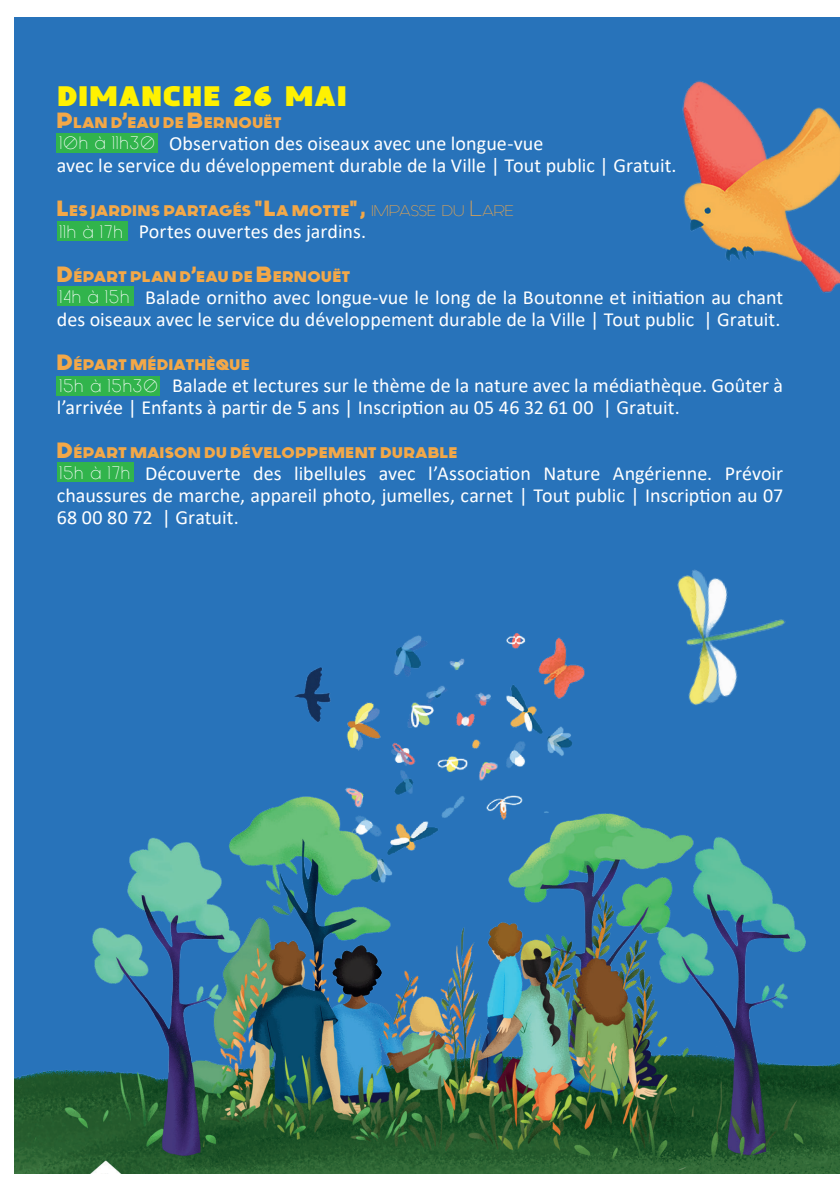
<style>
.page{position:relative;width:840px;height:1191px;background:#fff}
.page>*{position:absolute;margin:0;border:0;box-sizing:border-box;transform-origin:0 0}
.t1{font:28.2px "Aguardiente";color:#fff101;scale:1.24 1}
.t2{font:20px/22px "Calibri";letter-spacing:.005em;color:#fff}
.t3{font:18px "Generica";letter-spacing:.075em;color:#fff}
.t4{font:700 15.4px "Generica";letter-spacing:.025em;color:#f3a848;scale:1.1 1}
.s1{font-size:22px}
.s2{font-weight:400}
.s3{font-weight:400;font-size:22px}
</style>
<div class="page">
<div style="left:14px;top:17px;width:825px;height:1157px;background:#2873ba"></div>
<img style="left:677px;top:569px;width:109px;height:136px">
<img style="left:682px;top:81px;width:157px;height:212px">
<img style="left:294px;top:633px;width:291px;height:149px">
<div style="left:57px;top:133px;width:101px;height:20px;background:#31b44c"></div>
<div style="left:57px;top:221px;width:70px;height:20px;background:#31b44c"></div>
<div style="left:57px;top:376px;width:103px;height:19px;background:#31b44c"></div>
<div style="left:57px;top:286px;width:77px;height:20px;background:#31b44c"></div>
<div style="left:57px;top:462px;width:77px;height:20px;background:#31b44c"></div>
<img style="left:14px;top:782px;width:825px;height:392px">
<img style="left:818px;top:81px;width:21px;height:4px">
<h1 class="t1" style="left:57px;top:80px;width:236px">DIMANCHE 26 MAI</h1>
<p class="t4" style="left:57px;top:113px;width:206px"><span class="s1">P</span>LAN D<span class="s1">’</span>EAU DE <span class="s1">B</span>ERNOUËT</p>
<p class="t2" style="left:57px;top:132px;width:621px;text-indent:112px">Observation des oiseaux avec une longue-vue<br>avec le service du développement durable de la Ville | Tout public | Gratuit.</p>
<p class="t4" style="left:57px;top:201px;width:416px"><span class="s1">L</span>ES JARDINS PARTAGÉS <span class="s1">"L</span>A MOTTE<span class="s1">" ,</span> <span class="s2">IMPASSE DU</span> <span class="s3">L</span><span class="s2">ARE</span></p>
<p class="t2" style="left:139px;top:220px;width:229px">Portes ouvertes des jardins.</p>
<p class="t4" style="left:57px;top:267px;width:268px"><span class="s1">D</span>ÉPART PLAN D<span class="s1">’</span>EAU DE <span class="s1">B</span>ERNOUËT</p>
<p class="t2" style="left:57px;top:286px;width:727px;text-align:right">Balade ornitho avec longue-vue le long de la Boutonne et initiation au chant<br>des oiseaux avec le service du développement durable de la Ville | Tout public | Gratuit.</p>
<p class="t4" style="left:57px;top:355px;width:176px"><span class="s1">D</span>ÉPART MÉDIATHÈQUE</p>
<p class="t2" style="left:57px;top:374px;width:727px;text-indent:115px">Balade et lectures sur le thème de la nature avec la médiathèque. Goûter à l’arrivée | Enfants à partir de 5 ans | Inscription au 05 46 32 61 00 | Gratuit.</p>
<p class="t4" style="left:57px;top:443px;width:364px"><span class="s1">D</span>ÉPART MAISON DU DÉVELOPPEMENT DURABLE</p>
<p class="t2" style="left:57px;top:462px;width:727px;text-align:justify;text-indent:88px">Découverte des libellules avec l’Association Nature Angérienne. Prévoir chaussures de marche, appareil photo, jumelles, carnet | Tout public | Inscription au 07<br>68 00 80 72 | Gratuit.</p>
<p class="t3" style="left:60px;top:131px;width:96px">10h à 11h30</p>
<p class="t3" style="left:60px;top:220px;width:64px">11h à 17h</p>
<p class="t3" style="left:60px;top:286px;width:71px">14h à 15h</p>
<p class="t3" style="left:60px;top:375px;width:99px">15h à 15h30</p>
<p class="t3" style="left:60px;top:461px;width:72px">15h à 17h</p>
</div>
